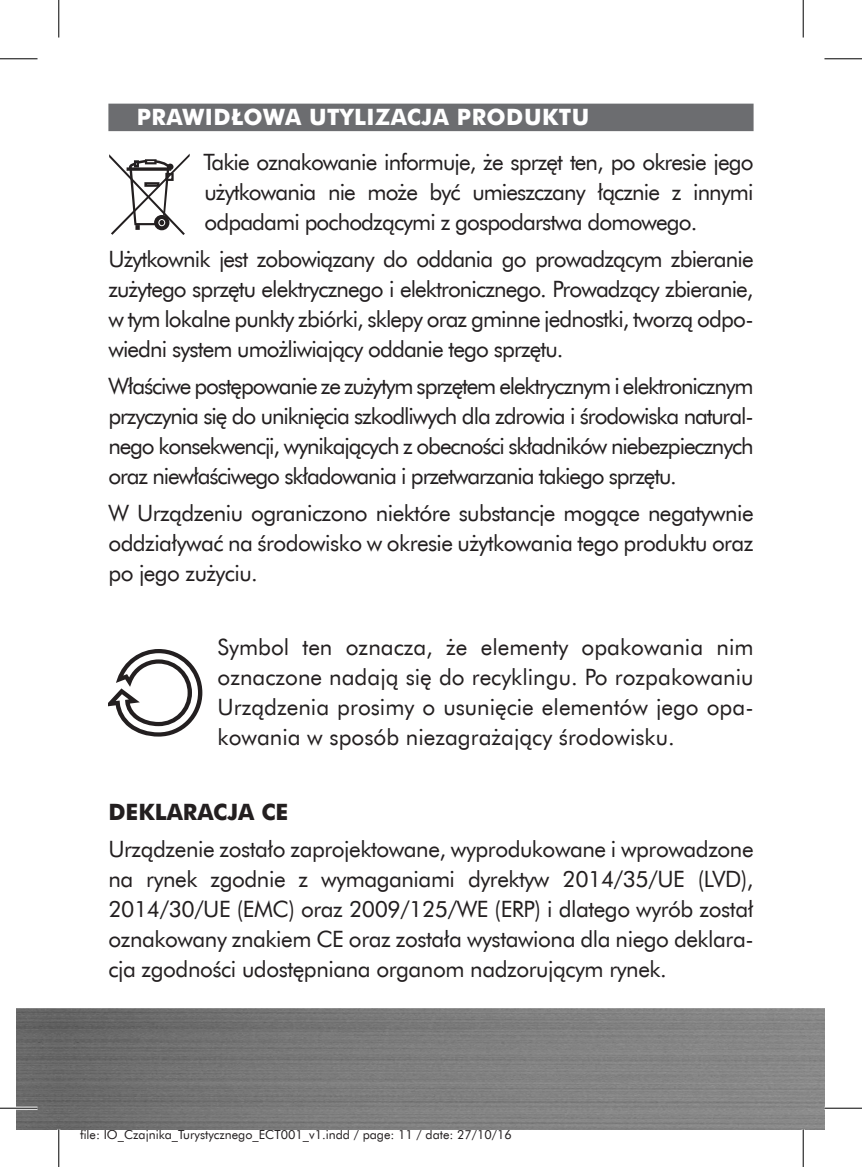
<style>
.page{position:relative;width:862px;height:1167px;background:#fff}
.page>*{position:absolute;margin:0;border:0;box-sizing:border-box;transform-origin:0 0}
.t1{font:22.5px/30px "Futura EU";letter-spacing:-.035em;color:#231f20;text-align:justify}
.t2{font:700 22.5px "Futura EU";letter-spacing:.02em;color:#fff}
.t3{font:700 22.5px "Futura EU";color:#231f20}
.t4{font:12.5px "Futura EU";color:#231f20}
</style>
<div class="page">
<img style="left:16px;top:1008px;width:43px;height:121px">
<img style="left:59px;top:1008px;width:765px;height:121px">
<div style="left:108px;top:104px;width:645px;height:27px;background:#6c6d70"></div>
<svg style="left:109px;top:154px;width:81px;height:81px"></svg>
<svg style="left:108px;top:649px;width:94px;height:87px"></svg>
<hr style="left:0;top:1106px;width:38px;height:3px;background:#fff">
<hr style="left:0;top:58px;width:38px;height:1px;background:#000">
<hr style="left:824px;top:58px;width:38px;height:1px;background:#000">
<hr style="left:0;top:1107px;width:38px;height:1px;background:#000">
<hr style="left:824px;top:1107px;width:38px;height:1px;background:#000">
<hr style="left:58px;top:0;width:1px;height:37px;background:#000">
<hr style="left:58px;top:1129px;width:1px;height:37px;background:#000">
<hr style="left:802px;top:0;width:1px;height:37px;background:#000">
<hr style="left:802px;top:1129px;width:1px;height:37px;background:#000">
<p class="t2" style="left:137px;top:103px;width:454px">PRAWIDŁOWA UTYLIZACJA PRODUKTU</p>
<p class="t1" style="left:204px;top:147px;width:551px">Takie oznakowanie informuje, że sprzęt ten, po okresie jego użytkowania nie może być umieszczany łącznie z innymi odpadami pochodzącymi z gospodarstwa domowego.</p>
<p class="t1" style="left:108px;top:244px;width:646px">Użytkownik jest zobowiązany do oddania go prowadzącym zbieranie zużytego sprzętu elektrycznego i elektronicznego. Prowadzący zbieranie, w tym lokalne punkty zbiórki, sklepy oraz gminne jednostki, tworzą odpo&shy;wiedni system umożliwiający oddanie tego sprzętu.</p>
<p class="t1" style="left:108px;top:371px;width:646px">Właściwe postępowanie ze zużytym sprzętem elektrycznym i elektronicznym przyczynia się do uniknięcia szkodliwych dla zdrowia i środowiska natural&shy;nego konsekwencji, wynikających z obecności składników niebezpiecznych oraz niewłaściwego składowania i przetwarzania takiego sprzętu.</p>
<p class="t1" style="left:108px;top:498px;width:646px">W Urządzeniu ograniczono niektóre substancje mogące negatywnie oddziaływać na środowisko w okresie użytkowania tego produktu oraz po jego zużyciu.</p>
<p class="t1" style="left:218px;top:633px;width:537px">Symbol ten oznacza, że elementy opakowania nim oznaczone nadają się do recyklingu. Po rozpakowaniu Urządzenia prosimy o usunięcie elementów jego opa&shy;kowania w sposób niezagrażający środowisku.</p>
<p class="t3" style="left:108px;top:797px;width:181px">DEKLARACJA CE</p>
<p class="t1" style="left:108px;top:834px;width:646px">Urządzenie zostało zaprojektowane, wyprodukowane i wprowadzone na rynek zgodnie z wymaganiami dyrektyw 2014/35/UE (LVD), 2014/30/UE (EMC) oraz 2009/125/WE (ERP) i dlatego wyrób został oznakowany znakiem CE oraz została wystawiona dla niego deklara&shy;cja zgodności udostępniana organom nadzorującym rynek.</p>
<p class="t4" style="left:80px;top:1126px;width:433px">file: IO_Czajnika_Turystycznego_ECT001_v1.indd / page: 11 / date: 27/10/16</p>
</div>
